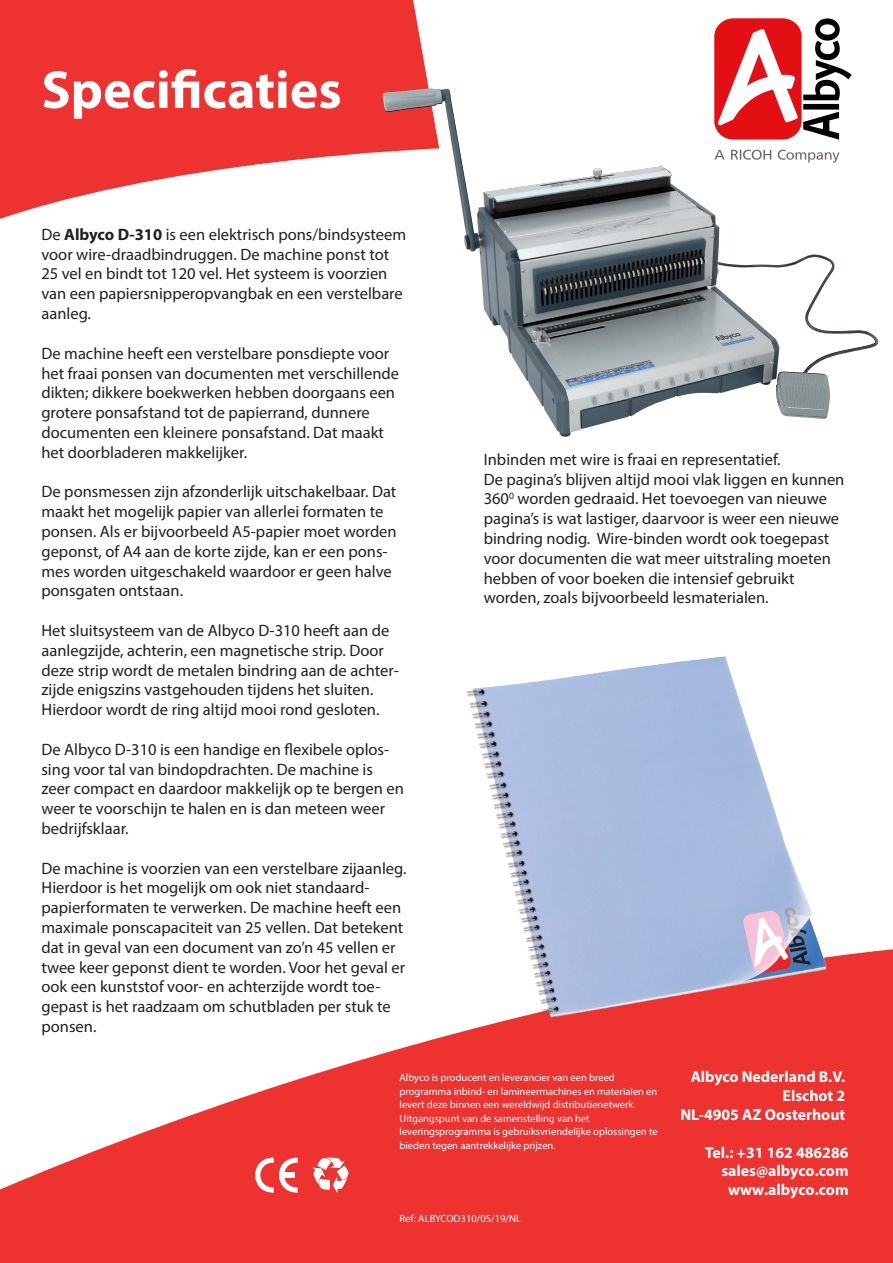
<style>
.page{position:relative;width:893px;height:1263px;background:#fff}
.page>*{position:absolute;margin:0;border:0;box-sizing:border-box;transform-origin:0 0}
.Testo_Titolo1_2righe{font:700 54px "Myriad Pro";color:#fff}
.t1{font:16.5px/19.8px "Myriad Pro";color:#231f20}
.t2{font:700 15.75px/18.6px "Myriad Pro";color:#fff;text-align:right}
.Testo_fondo_2{font:10.5px/13.5px "Myriad Pro";color:#fff}
.s1{font-weight:700}
</style>
<div class="page">
<svg style="left:0;top:0;width:429px;height:219px;fill:#ee3230"></svg>
<svg style="left:0;top:949px;width:893px;height:314px;fill:#ee3230"></svg>
<svg style="left:312px;top:1157px;width:37px;height:36px"></svg>
<svg style="left:254px;top:1157px;width:44px;height:37px"></svg>
<div style="left:283px;top:1172px;width:11px;height:6px;background:#fff"></div>
<svg style="left:10px;top:1075px;width:32px;height:20px"></svg>
<img style="left:458px;top:656px;width:373px;height:374px">
<img style="left:383px;top:88px;width:492px;height:349px">
<img style="left:696px;top:18px;width:174px;height:162px">
<p class="Testo_Titolo1_2righe" style="left:41px;top:55px;width:302px">Specificaties</p>
<p class="t1" style="left:41px;top:224px;width:366px">De <span class="s1">Albyco D-310</span> is een elektrisch pons/bindsysteem voor wire-draadbindruggen. De machine ponst tot 25 vel en bindt tot 120 vel. Het systeem is voorzien van een papiersnipperopvangbak en een verstelbare aanleg.</p>
<p class="t1" style="left:41px;top:343px;width:359px">De machine heeft een verstelbare ponsdiepte voor het fraai ponsen van documenten met verschillende dikten; dikkere boekwerken hebben doorgaans een grotere ponsafstand tot de papierrand, dunnere documenten een kleinere ponsafstand. Dat maakt het doorbladeren makkelijker.</p>
<p class="t1" style="left:41px;top:482px;width:357px">De ponsmessen zijn afzonderlijk uitschakelbaar. Dat maakt het mogelijk papier van allerlei formaten te ponsen. Als er bijvoorbeeld A5-papier moet worden geponst, of A4 aan de korte zijde, kan er een pons&shy;mes worden uitgeschakeld waardoor er geen halve ponsgaten ontstaan.</p>
<p class="t1" style="left:41px;top:620px;width:359px">Het sluitsysteem van de Albyco D-310 heeft aan de aanlegzijde, achterin, een magnetische strip. Door deze strip wordt de metalen bindring aan de achter&shy;zijde enigszins vastgehouden tijdens het sluiten.<br>Hierdoor wordt de ring altijd mooi rond gesloten.</p>
<p class="t1" style="left:41px;top:739px;width:364px">De Albyco D-310 is een handige en flexibele oplos&shy;sing voor tal van bindopdrachten. De machine is zeer compact en daardoor makkelijk op te bergen en weer te voorschijn te halen en is dan meteen weer bedrijfsklaar.</p>
<p class="t1" style="left:41px;top:858px;width:367px">De machine is voorzien van een verstelbare zijaanleg.<br>Hierdoor is het mogelijk om ook niet standaard&shy;papierformaten te verwerken. De machine heeft een maximale ponscapaciteit van 25 vellen. Dat betekent dat in geval van een document van zo’n 45 vellen er twee keer geponst dient te worden. Voor het geval er ook een kunststof voor- en achterzijde wordt toe&shy;gepast is het raadzaam om schutbladen per stuk te ponsen.</p>
<p class="t1" style="left:484px;top:449px;width:362px">Inbinden met wire is fraai en representatief.<br>De pagina’s blijven altijd mooi vlak liggen en kunnen 360<sup>0</sup> worden gedraaid. Het toevoegen van nieuwe pagina’s is wat lastiger, daarvoor is weer een nieuwe bindring nodig. Wire-binden wordt ook toegepast voor documenten die wat meer uitstraling moeten</p>
<p class="t1" style="left:484px;top:568px;width:312px">hebben of voor boeken die intensief gebruikt worden, zoals bijvoorbeeld lesmaterialen.</p>
<p class="Testo_fondo_2" style="left:400px;top:1071px;width:260px">Albyco is producent en leverancier van een breed programma inbind- en lamineermachines en materialen en levert deze binnen een wereldwijd distributienetwerk.<br>Uitgangspunt van de samenstelling van het leveringsprogramma is gebruiksvriendelijke oplossingen te bieden tegen aantrekkelijke prijzen.</p>
<p class="Testo_fondo_2" style="left:400px;top:1211px;width:123px">Ref: ALBYCOD310/05/19/NL</p>
<p class="t2" style="left:691px;top:1067px;width:156px">Albyco Nederland B.V.</p>
<p class="t2" style="left:783px;top:1086px;width:64px">Elschot 2</p>
<p class="t2" style="left:680px;top:1105px;width:166px">NL-4905 AZ Oosterhout</p>
<p class="t2" style="left:705px;top:1142px;width:145px">Tel.: +31 162 486286 sales@albyco.com www.albyco.com</p>
</div>
